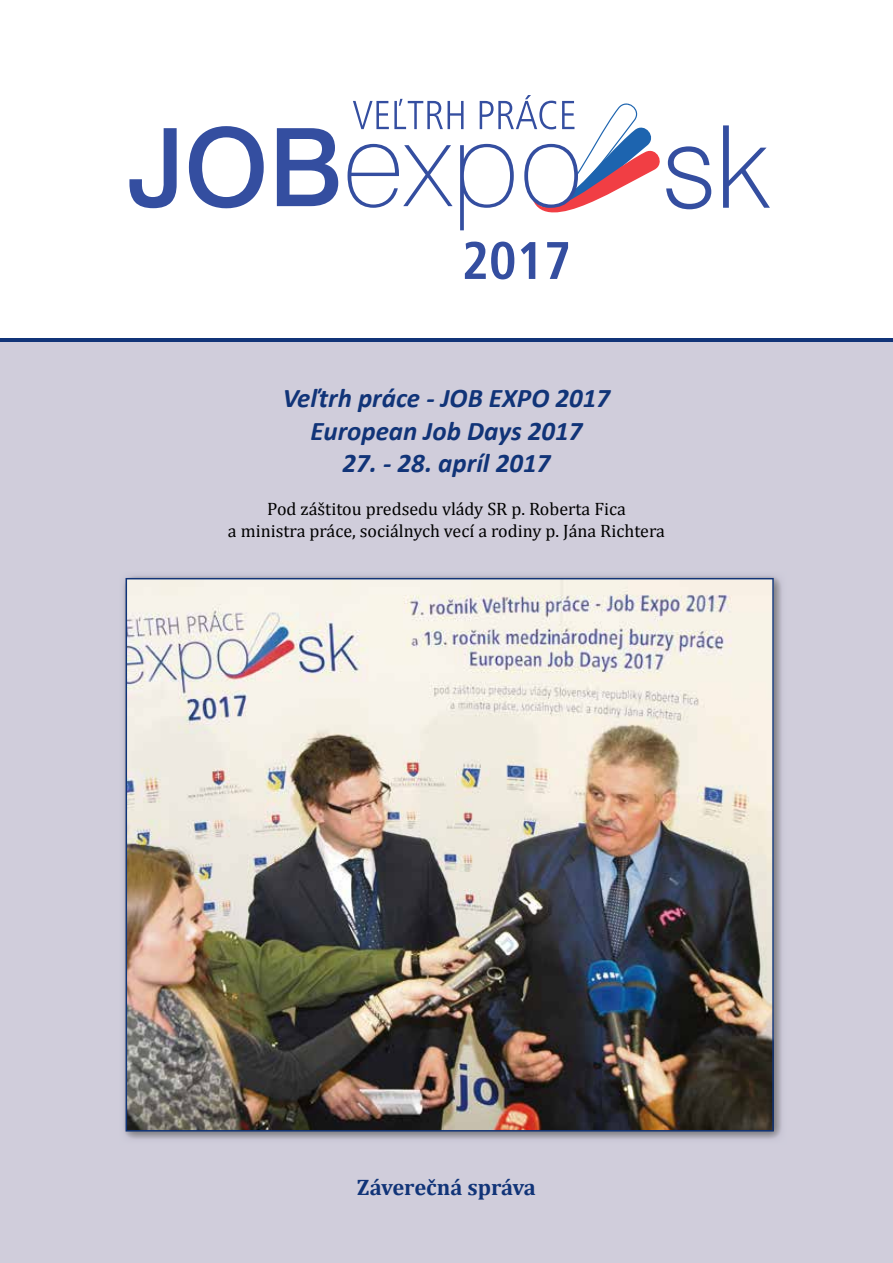
<style>
.page{position:relative;width:893px;height:1263px;background:#fff}
.page>*{position:absolute;margin:0;border:0;box-sizing:border-box;transform-origin:0 0}
.t1{font:italic 700 27px/32.4px "Calibri";color:#113478;text-align:center}
.t2{font:700 22.5px "Cambria";color:#113478}
.t3{font:18px/21.6px "Cambria";color:#000;text-align:center}
</style>
<div class="page">
<div style="left:0;top:340px;width:893px;height:923px;background:#d0cddb"></div>
<hr style="left:0;top:339px;width:893px;height:3px;background:#113478">
<svg style="left:129px;top:128px;width:48px;height:80px"></svg>
<svg style="left:189px;top:126px;width:75px;height:82px"></svg>
<svg style="left:277px;top:128px;width:61px;height:78px"></svg>
<svg style="left:723px;top:125px;width:47px;height:83px"></svg>
<svg style="left:348px;top:95px;width:363px;height:184px"></svg>
<img style="left:124px;top:576px;width:658px;height:563px">
<img style="left:126px;top:578px;width:648px;height:553px">
<h1 class="t1" style="left:283px;top:382px;width:329px">Veľtrh práce - JOB EXPO 2017<br>European Job Days 2017</h1>
<h1 class="t1" style="left:343px;top:447px;width:209px">27. - 28. apríl 2017</h1>
<p class="t3" style="left:228px;top:498px;width:439px">Pod záštitou predsedu vlády SR p. Roberta Fica<br>a ministra práce, sociálnych vecí a rodiny p. Jána Richtera</p>
<p class="t2" style="left:357px;top:1172px;width:181px">Záverečná správa</p>
</div>
